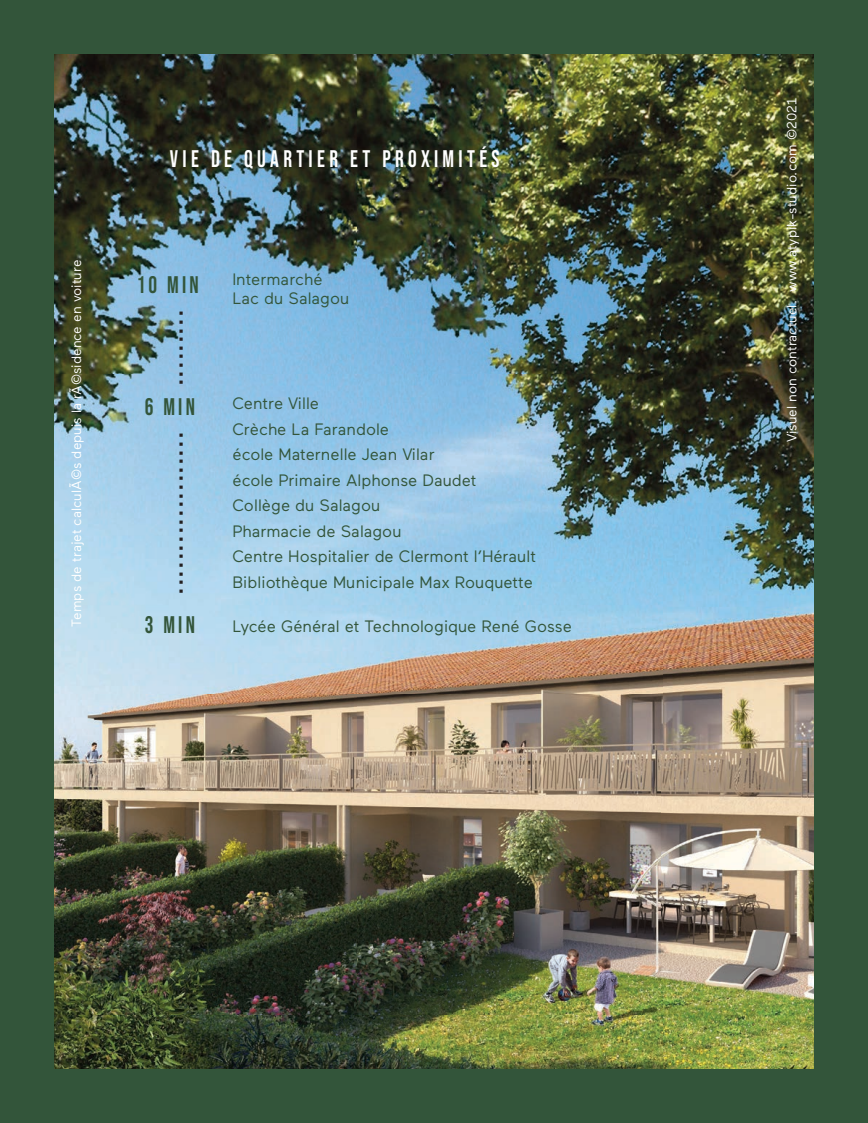
<style>
.page{position:relative;width:868px;height:1123px;background:#fff}
.page>*{position:absolute;margin:0;border:0;box-sizing:border-box;transform-origin:0 0}
.t1{font:30px "Bebas Neue";color:#231f20}
.t2{font:24px "Bebas Neue";letter-spacing:.2em;color:#fff;scale:.9 1}
.t3{font:24px "Bebas Neue";letter-spacing:.15em;color:#33553a;scale:.9 1}
.t4{font:16.5px/25.5px "Maax";color:#33553a}
.t5{font:13.5px "Maax";color:#fff}
</style>
<div class="page">
<div style="left:0;top:0;width:867px;height:1123px;background:#33553a"></div>
<img style="left:54px;top:54px;width:759px;height:1015px">
<p class="t5" style="left:72px;top:626px;width:368px;rotate:-90deg">Temps de trajet calculÃ©s depuis la rÃ©sidence en voiture</p>
<h2 class="t2" style="left:170px;top:145px;width:368px">VIE DE QUARTIER ET PROXIMITÉS</h2>
<h2 class="t3" style="left:137px;top:270px;width:71px">10 MIN</h2>
<h1 class="t1" style="left:155px;top:385px;width:76px;rotate:-90deg">.........</h1>
<h2 class="t3" style="left:145px;top:392px;width:57px">6 MIN</h2>
<h1 class="t1" style="left:155px;top:594px;width:163px;rotate:-90deg">...................</h1>
<h2 class="t3" style="left:145px;top:610px;width:57px">3 MIN</h2>
<p class="t4" style="left:232px;top:271px;width:118px;line-height:19.8px">Intermarché<br>Lac du Salagou</p>
<p class="t4" style="left:232px;top:392px;width:305px">Centre Ville<br>Crèche La Farandole<br>école Maternelle Jean Vilar<br>école Primaire Alphonse Daudet<br>Collège du Salagou<br>Pharmacie de Salagou<br>Centre Hospitalier de Clermont l’Hérault<br>Bibliothèque Municipale Max Rouquette</p>
<p class="t4" style="left:232px;top:615px;width:341px">Lycée Général et Technologique René Gosse</p>
<p class="t5" style="left:787px;top:442px;width:345px;rotate:-90deg">Visuel non contractuel. www.atypik-studio.com ©2021</p>
</div>
